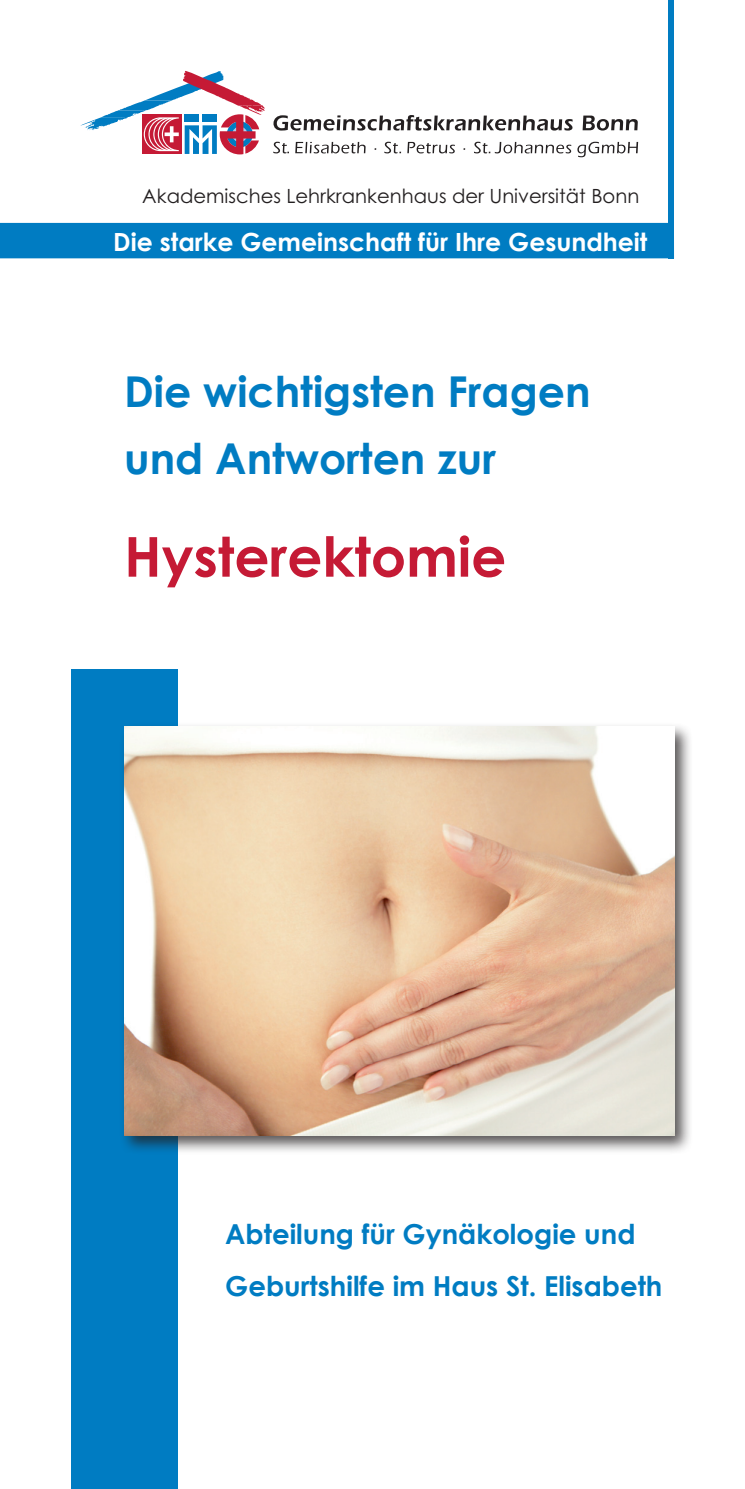
<style>
.page{position:relative;width:745px;height:1489px;background:#fff}
.page>*{position:absolute;margin:0;border:0;box-sizing:border-box;transform-origin:0 0}
.t1{font:700 55px "Century Gothic";color:#c51a35}
.t2{font:700 42.5px/67.5px "Century Gothic";color:#007cc2}
.t3{font:700 27.5px "Century Gothic";color:#007cc2}
.t4{font:700 25px "Century Gothic";color:#fff}
.t5{font:19.5px "Century Gothic";color:#231f20}
</style>
<div class="page">
<div style="left:0;top:223px;width:673px;height:35px;background:#007cc2"></div>
<div style="left:668px;top:0;width:5px;height:258px;background:#007cc2"></div>
<div style="left:71px;top:669px;width:106px;height:819px;background:#007cc2"></div>
<div style="left:119px;top:721px;width:573px;height:433px;background:#231f20;opacity:.75"></div>
<img style="left:124px;top:726px;width:549px;height:409px">
<svg style="left:273px;top:142px;width:16px;height:11px"></svg>
<svg style="left:295px;top:142px;width:70px;height:11px"></svg>
<svg style="left:384px;top:142px;width:17px;height:11px"></svg>
<svg style="left:407px;top:142px;width:47px;height:11px"></svg>
<svg style="left:474px;top:142px;width:97px;height:11px"></svg>
<svg style="left:577px;top:142px;width:60px;height:15px"></svg>
<svg style="left:80px;top:71px;width:185px;height:83px"></svg>
<svg style="left:273px;top:115px;width:299px;height:15px"></svg>
<svg style="left:582px;top:116px;width:55px;height:14px"></svg>
<p class="t5" style="left:142px;top:183px;width:498px">Akademisches Lehrkrankenhaus der Universität Bonn</p>
<p class="t4" style="left:113px;top:226px;width:535px">Die starke Gemeinschaft für Ihre Gesundheit</p>
<p class="t2" style="left:124px;top:356px;width:467px">Die wichtigsten Fragen und Antworten zur</p>
<p class="t1" style="left:124px;top:522px;width:383px">Hysterektomie</p>
<p class="t3" style="left:225px;top:1216px;width:411px">Abteilung für Gynäkologie und</p>
<p class="t3" style="left:225px;top:1268px;width:438px">Geburtshilfe im Haus St. Elisabeth</p>
</div>
